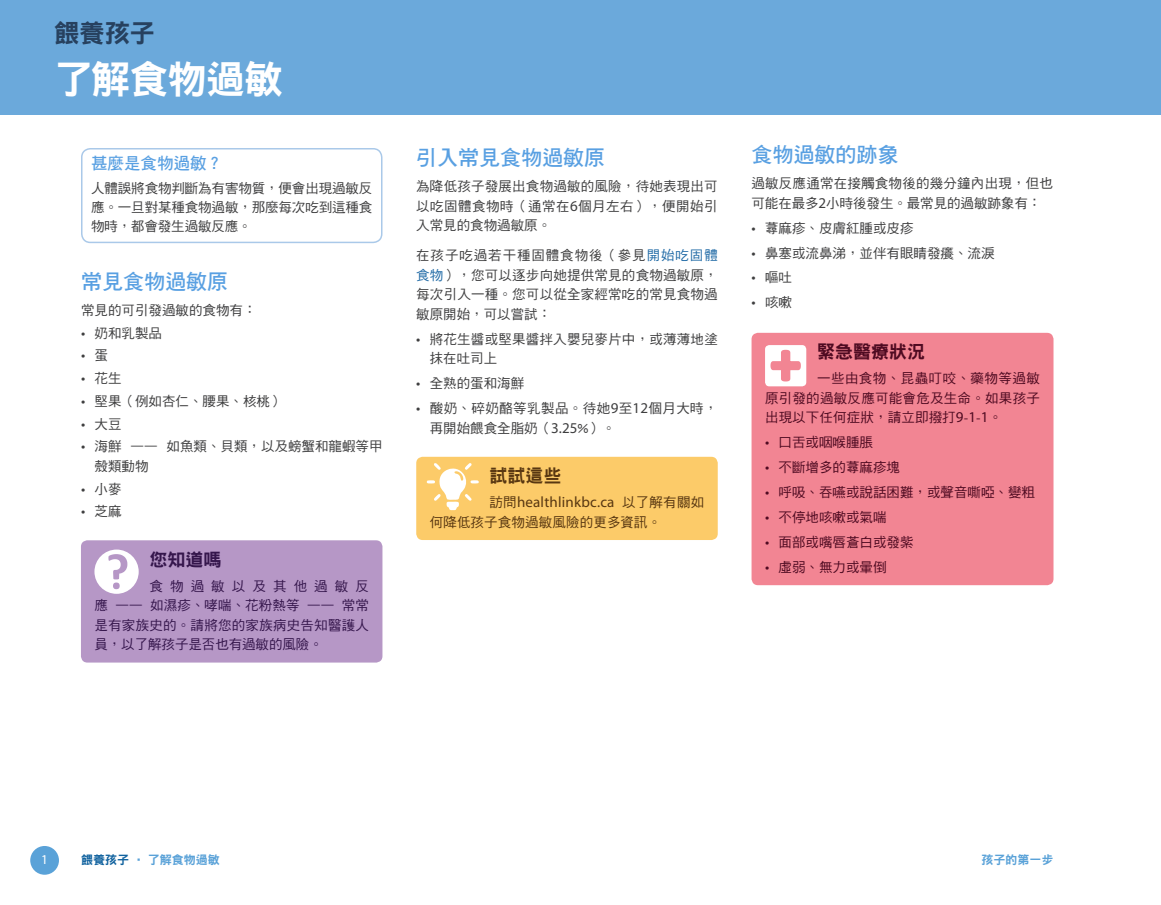
<style>
.page{position:relative;width:1161px;height:905px;background:#fff}
.page>*{position:absolute;margin:0;border:0;box-sizing:border-box;transform-origin:0 0}
.t1{font:39px "DF Hei Std W9";letter-spacing:-.02em;color:#fff}
.t2{font:25.5px "DF Hei Std W9";color:#27415f}
.t3{font:21px "DF Hei Std W7";color:#59a0e2}
.t4{font:18px "DF Hei Std W9";color:#4e0a21}
.t5{font:18px "DF Hei Std W9";color:#35164c}
.t6{font:18px "DF Hei Std W9";color:#583711}
.t7{font:16.5px "DF Hei Std W7";color:#59a0e2}
.t8{font:15px "Myriad Pro";letter-spacing:.015em;color:#583711}
.t9{font:15px "Myriad Pro";color:#3e3e3f}
.t10{font:13.5px/19.5px "DF Hei Std W5";color:#3e3e3f;text-align:justify}
.t11{font:13.5px/19.5px "DF Hei Std W5";color:#4e0a21;text-align:justify}
.t12{font:13.5px/19.5px "DF Hei Std W5";letter-spacing:.01em;color:#35164c;text-align:justify}
.t13{font:13.5px/19.5px "DF Hei Std W5";letter-spacing:.03em;color:#3e3e3f}
.t14{font:13.5px "DF Hei Std W5";letter-spacing:.01em;color:#583711}
.t15{font:13.5px "Myriad Pro";color:#fff}
.t16{font:12px "DF Hei Std W9";color:#5aa2d8}
.s1{font-family:"Myriad Pro";font-size:15px}
.s2{font-family:"DF Hei Std W5";font-size:13.5px}
.s3{color:#236ca7}
.s4{color:#12639f}
</style>
<div class="page">
<div style="left:30px;top:846px;width:29px;height:28px;background:#5aa2d8;border-radius:50%"></div>
<div style="left:81px;top:148px;width:302px;height:95px;border:2px solid #aac9e9;border-radius:9px"></div>
<div style="left:752px;top:333px;width:302px;height:252px;background:#f28593;border-radius:6px"></div>
<div style="left:765px;top:345px;width:41px;height:41px;background:#fff;border-radius:4px"></div>
<svg style="left:770px;top:349px;width:31px;height:33px"></svg>
<div style="left:0;top:0;width:1161px;height:114px;background:#6ba9db"></div>
<div style="left:81px;top:540px;width:301px;height:122px;background:#b697c6;border-radius:6px"></div>
<div style="left:94px;top:549px;width:45px;height:45px;background:#fff;border-radius:50%"></div>
<div style="left:113px;top:582px;width:7px;height:7px;background:#b697c6;border-radius:50%"></div>
<svg style="left:108px;top:554px;width:19px;height:25px"></svg>
<div style="left:416px;top:457px;width:302px;height:83px;background:#fccb69;border-radius:6px"></div>
<svg style="left:427px;top:463px;width:52px;height:47px"></svg>
<h2 class="t2" style="left:54px;top:19px;width:103px">餵養孩子</h2>
<h1 class="t1" style="left:54px;top:58px;width:231px">了解食物過敏</h1>
<p class="t7" style="left:91px;top:154px;width:133px">甚麼是食物過敏？</p>
<p class="t10" style="left:91px;top:179px;width:283px;line-height:18.8px">人體誤將食物判斷為有害物質，便會出現過敏反應。一旦對某種食物過敏，那麼每次吃到這種食物時，都會發生過敏反應。</p>
<h3 class="t3" style="left:81px;top:269px;width:148px">常見食物過敏原</h3>
<p class="t10" style="left:81px;top:300px;width:177px">常見的可引發過敏的食物有：</p>
<p class="t10" style="left:81px;top:323px;width:82px"><span class="s1">•</span> 奶和乳製品</p>
<p class="t9" style="left:81px;top:346px;width:28px">• <span class="s2">蛋</span></p>
<p class="t10" style="left:81px;top:368px;width:42px"><span class="s1">•</span> 花生</p>
<p class="t10" style="left:81px;top:391px;width:204px"><span class="s1">•</span> 堅果（例如杏仁、腰果、核桃）</p>
<p class="t10" style="left:81px;top:413px;width:42px"><span class="s1">•</span> 大豆</p>
<p class="t10" style="left:95px;top:436px;width:289px;text-indent:-14px"><span class="s1">•</span> 海鮮 —— 如魚類、貝類，以及螃蟹和龍蝦等甲殼類動物</p>
<p class="t10" style="left:81px;top:478px;width:42px"><span class="s1">•</span> 小麥</p>
<p class="t10" style="left:81px;top:501px;width:42px"><span class="s1">•</span> 芝麻</p>
<h3 class="t5" style="left:150px;top:549px;width:73px">您知道嗎</h3>
<p class="t12" style="left:94px;top:575px;width:276px;text-indent:55px">食物過敏以及其他過敏反應 —— 如濕疹、哮喘、花粉熱等 —— 常常是有家族史的。請將您的家族病史告知醫護人員，以了解孩子是否也有過敏的風險。</p>
<h3 class="t3" style="left:416px;top:146px;width:190px">引入常見食物過敏原</h3>
<p class="t10" style="left:416px;top:176px;width:303px">為降低孩子發展出食物過敏的風險，待她表現出可以吃固體食物時（通常在<span class="s1">6</span>個月左右），便開始引入常見的食物過敏原。</p>
<p class="t10" style="left:416px;top:246px;width:303px">在孩子吃過若干種固體食物後（參見<span class="s3">開始吃固體食物</span>），您可以逐步向她提供常見的食物過敏原，每次引入一種。您可以從全家經常吃的常見食物過敏原開始，可以嘗試：</p>
<p class="t10" style="left:430px;top:329px;width:290px;text-indent:-14px"><span class="s1">•</span> 將花生醬或堅果醬拌入嬰兒麥片中，或薄薄地塗抹在吐司上</p>
<p class="t10" style="left:416px;top:373px;width:109px"><span class="s1">•</span> 全熟的蛋和海鮮</p>
<p class="t13" style="left:430px;top:398px;width:289px;text-indent:-14px"><span class="s1">•</span> 酸奶、碎奶酪等乳製品。待她<span class="s1">9</span>至<span class="s1">12</span>個月大時，再開始餵食全脂奶（<span class="s1">3.25</span>%）。</p>
<h3 class="t6" style="left:490px;top:466px;width:73px">試試這些</h3>
<p class="t8" style="left:490px;top:492px;width:216px"><span class="s2">訪問</span>healthlinkbc.ca <span class="s2">以了解有關如</span></p>
<p class="t14" style="left:430px;top:514px;width:233px">何降低孩子食物過敏風險的更多資訊。</p>
<h3 class="t3" style="left:752px;top:143px;width:148px">食物過敏的跡象</h3>
<p class="t10" style="left:752px;top:173px;width:303px">過敏反應通常在接觸食物後的幾分鐘內出現，但也可能在最多<span class="s1">2</span>小時後發生。最常見的過敏跡象有：</p>
<p class="t10" style="left:752px;top:218px;width:163px"><span class="s1">•</span> 蕁麻疹、皮膚紅腫或皮疹</p>
<p class="t10" style="left:752px;top:243px;width:244px"><span class="s1">•</span> 鼻塞或流鼻涕，並伴有眼睛發癢、流淚</p>
<p class="t10" style="left:752px;top:267px;width:42px"><span class="s1">•</span> 嘔吐</p>
<p class="t10" style="left:752px;top:292px;width:42px"><span class="s1">•</span> 咳嗽</p>
<h3 class="t4" style="left:817px;top:342px;width:109px">緊急醫療狀況</h3>
<p class="t11" style="left:765px;top:368px;width:276px;text-indent:52px">一些由食物、昆蟲叮咬、藥物等過敏原引發的過敏反應可能會危及生命。如果孩子出現以下任何症狀，請立即撥打<span class="s1">9</span>-<span class="s1">1</span>-<span class="s1">1</span>。</p>
<p class="t11" style="left:765px;top:432px;width:109px"><span class="s1">•</span> 口舌或咽喉腫脹</p>
<p class="t11" style="left:765px;top:457px;width:136px"><span class="s1">•</span> 不斷增多的蕁麻疹塊</p>
<p class="t11" style="left:765px;top:482px;width:271px"><span class="s1">•</span> 呼吸、吞嚥或說話困難，或聲音嘶啞、變粗</p>
<p class="t11" style="left:765px;top:507px;width:123px"><span class="s1">•</span> 不停地咳嗽或氣喘</p>
<p class="t11" style="left:765px;top:532px;width:150px"><span class="s1">•</span> 面部或嘴唇蒼白或發紫</p>
<p class="t11" style="left:765px;top:557px;width:123px"><span class="s1">•</span> 虛弱、無力或暈倒</p>
<p class="t15" style="left:41px;top:851px;width:8px">1</p>
<p class="t16" style="left:81px;top:853px;width:140px"><span class="s4">餵養孩子</span> • 了解食物過敏</p>
<p class="t16" style="left:982px;top:853px;width:73px">孩子的第一步</p>
</div>
